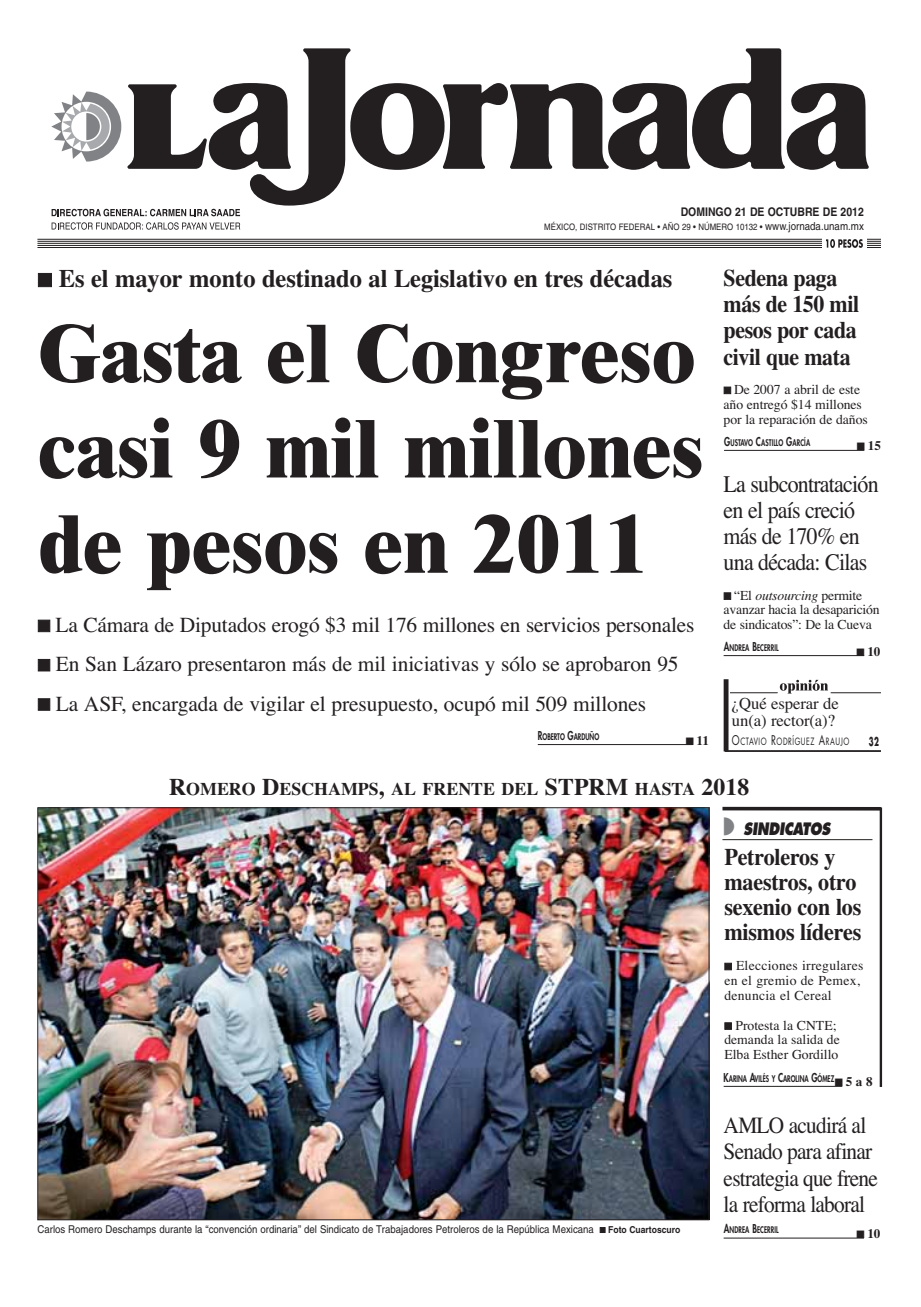
<style>
.page{position:relative;width:921px;height:1307px;background:#fff}
.page>*{position:absolute;margin:0;border:0;box-sizing:border-box;transform-origin:0 0}
.t1{font:800 83.83px/95.2px "Times New Roman";letter-spacing:-.005em;color:#231f20;text-align:justify}
.t2{font:700 25.2px "Times";letter-spacing:-.005em;color:#231f20}
.t3{font:23.8px/26.2px "Times";letter-spacing:-.035em;color:#231f20;scale:.92 1}
.t4{font:700 23.8px/25px "Times";letter-spacing:-.02em;color:#231f20;scale:.93 1}
.t5{font:700 23.8px/26.2px "Times";letter-spacing:-.02em;color:#231f20;scale:.92 1}
.t6{font:23.28px/26.2px "Times";letter-spacing:-.035em;color:#231f20;scale:.92 1}
.t7{font:21.35px "Times";letter-spacing:-.005em;color:#231f20}
.t8{font:700 17.85px "Times";color:#231f20}
.t9{font:16.62px/16.6px "Times";letter-spacing:-.005em;color:#231f20}
.t10{font:800 16.62px "Futura";color:#231f20;scale:.8 1}
.t11{font:13.65px/14.9px "Times";letter-spacing:-.005em;color:#231f20}
.t12{font:13.65px/14.9px "Times";letter-spacing:.02em;color:#231f20}
.t13{font:700 13.12px "Times";color:#231f20}
.t14{font:700 11.9px "Helvetica";color:#231f20;scale:.88 1}
.t15{font:700 11.9px "Futura";color:#231f20;scale:.6 1}
.t16{font:10.67px "Helvetica";color:#231f20;scale:.9 1}
.t17{font:9.8px "Futura";letter-spacing:.08em;color:#231f20;scale:.7 1}
.t18{font:800 8.92px "Futura";letter-spacing:.015em;color:#231f20;scale:.7 1}
.t19{font:8.92px "Helvetica";color:#231f20;scale:.88 1}
.s1{font-size:11.03px}
.s2{font-size:11.9px}
.s3{font-style:italic}
.s4{font-size:13.12px}
.s5{font-size:23.8px}
.s6{color:#808285}
.s7{font-weight:700;font-size:9.45px}
</style>
<div class="page">
<hr style="left:37px;top:247px;width:843px;height:1px;background:#231f20">
<hr style="left:37px;top:245px;width:843px;height:1px;background:#231f20">
<hr style="left:37px;top:243px;width:843px;height:1px;background:#231f20">
<hr style="left:37px;top:241px;width:843px;height:1px;background:#231f20">
<hr style="left:37px;top:239px;width:843px;height:1px;background:#231f20">
<div style="left:821px;top:236px;width:45px;height:15px;background:#fff"></div>
<svg style="left:826px;top:239px;width:36px;height:9px"></svg>
<svg style="left:52px;top:222px;width:188px;height:8px"></svg>
<svg style="left:51px;top:48px;width:817px;height:168px"></svg>
<hr style="left:537px;top:744px;width:155px;height:1px;background:#231f20">
<img style="left:39px;top:809px;width:668px;height:408px">
<hr style="left:723px;top:450px;width:140px;height:1px;background:#231f20">
<hr style="left:723px;top:1237px;width:140px;height:1px;background:#231f20">
<hr style="left:723px;top:655px;width:140px;height:1px;background:#231f20">
<hr style="left:730px;top:692px;width:47px;height:1px;background:#231f20">
<hr style="left:830px;top:692px;width:50px;height:1px;background:#231f20">
<svg style="left:779px;top:679px;width:48px;height:14px"></svg>
<div style="left:723px;top:679px;width:5px;height:72px;background:#231f20"></div>
<hr style="left:724px;top:750px;width:156px;height:1px;background:#231f20">
<hr style="left:879px;top:807px;width:2px;height:279px;background:#231f20">
<svg style="left:722px;top:806px;width:157px;height:4px"></svg>
<hr style="left:722px;top:839px;width:150px;height:1px;background:#231f20">
<hr style="left:723px;top:1085px;width:118px;height:1px;background:#231f20">
<p class="t14" style="left:680px;top:207px;width:209px">DOMINGO 21 DE OCTUBRE DE 2012</p>
<p class="t19" style="left:544px;top:224px;width:364px">MÉXICO, DISTRITO FEDERAL • AÑO 29 • NÚMERO 10132 • <span class="s1">www.jornada.unam.mx</span></p>
<h2 class="t2" style="left:38px;top:269px;width:635px">■ Es el mayor monto destinado al Legislativo en tres décadas</h2>
<h1 class="t1" style="left:37px;top:314px;width:667px">Gasta el Congreso casi 9 mil millones de pesos en 2011</h1>
<h3 class="t5" style="left:723px;top:267px;width:149px">Sedena paga más de 150 mil pesos por cada civil que mata</h3>
<p class="t11" style="left:723px;top:383px;width:146px">■ De 2007 a abril de este año entregó $14 millones por la reparación de daños</p>
<p class="t13" style="left:856px;top:441px;width:25px">■ 15</p>
<p class="t18" style="left:724px;top:438px;width:124px"><span class="s2">G</span>USTAVO <span class="s2">C</span>ASTILLO <span class="s2">G</span>ARCÍA</p>
<h3 class="t3" style="left:723px;top:473px;width:170px">La subcontratación en el país creció más de 170% en una década: Cilas</h3>
<p class="t11" style="left:723px;top:588px;width:157px">■ “El <span class="s3">outsourcing</span> permite avanzar hacia la desaparición de sindicatos”: De la Cueva</p>
<h3 class="t7" style="left:38px;top:617px;width:658px">■ La Cámara de Diputados erogó $3 mil 176 millones en servicios personales</h3>
<h3 class="t7" style="left:38px;top:656px;width:642px">■ En San Lázaro presentaron más de mil iniciativas y sólo se aprobaron 95</h3>
<h3 class="t7" style="left:38px;top:695px;width:609px">■ La ASF, encargada de vigilar el presupuesto, ocupó mil 509 millones</h3>
<p class="t18" style="left:723px;top:643px;width:80px"><span class="s2">A</span>NDREA <span class="s2">B</span>ECERRIL</p>
<p class="t13" style="left:856px;top:646px;width:25px">■ 10</p>
<p class="t9" style="left:731px;top:696px;width:108px">¿Qué esperar de un(a) rector(a)?</p>
<p class="t17" style="left:731px;top:736px;width:169px"><span class="s4">O</span>CTAVIO <span class="s4">R</span>ODRÍGUEZ <span class="s4">A</span>RAUJO</p>
<p class="t15" style="left:868px;top:735px;width:19px">32</p>
<p class="t18" style="left:537px;top:732px;width:89px"><span class="s2">R</span>OBERTO <span class="s2">G</span>ARDUÑO</p>
<h3 class="t8" style="left:169px;top:782px;width:581px"><span class="s5">R</span>OMERO <span class="s5">D</span>ESCHAMPS<span class="s5">,</span> AL FRENTE DEL <span class="s5">STPRM</span> HASTA <span class="s5">2018</span></h3>
<p class="t13" style="left:685px;top:735px;width:25px">■ 11</p>
<p class="t10" style="left:722px;top:821px;width:138px"><span class="s6">◗</span> SINDICATOS</p>
<h3 class="t4" style="left:724px;top:846px;width:149px">Petroleros y maestros, otro sexenio con los mismos líderes</h3>
<p class="t12" style="left:724px;top:959px;width:140px">■ Elecciones irregulares en el gremio de Pemex, denuncia el Cereal</p>
<p class="t11" style="left:724px;top:1018px;width:117px">■ Protesta la CNTE; demanda la salida de<br>Elba Esther Gordillo</p>
<p class="t16" style="left:37px;top:1224px;width:715px">Carlos Romero Deschamps durante la “convención ordinaria” del Sindicato de Trabajadores Petroleros de la República Mexicana ■ <span class="s7">Foto Cuartoscuro</span></p>
<p class="t18" style="left:723px;top:1073px;width:159px"><span class="s2">K</span>ARINA <span class="s2">A</span>VILÉS Y <span class="s2">C</span>AROLINA <span class="s2">G</span>ÓMEZ</p>
<p class="t13" style="left:834px;top:1076px;width:39px">■ 5 a 8</p>
<h3 class="t6" style="left:723px;top:1114px;width:169px">AMLO acudirá al<br>Senado para afinar estrategia que frene la reforma laboral</h3>
<p class="t13" style="left:856px;top:1228px;width:25px">■ 10</p>
<p class="t18" style="left:723px;top:1225px;width:80px"><span class="s2">A</span>NDREA <span class="s2">B</span>ECERRIL</p>
</div>
